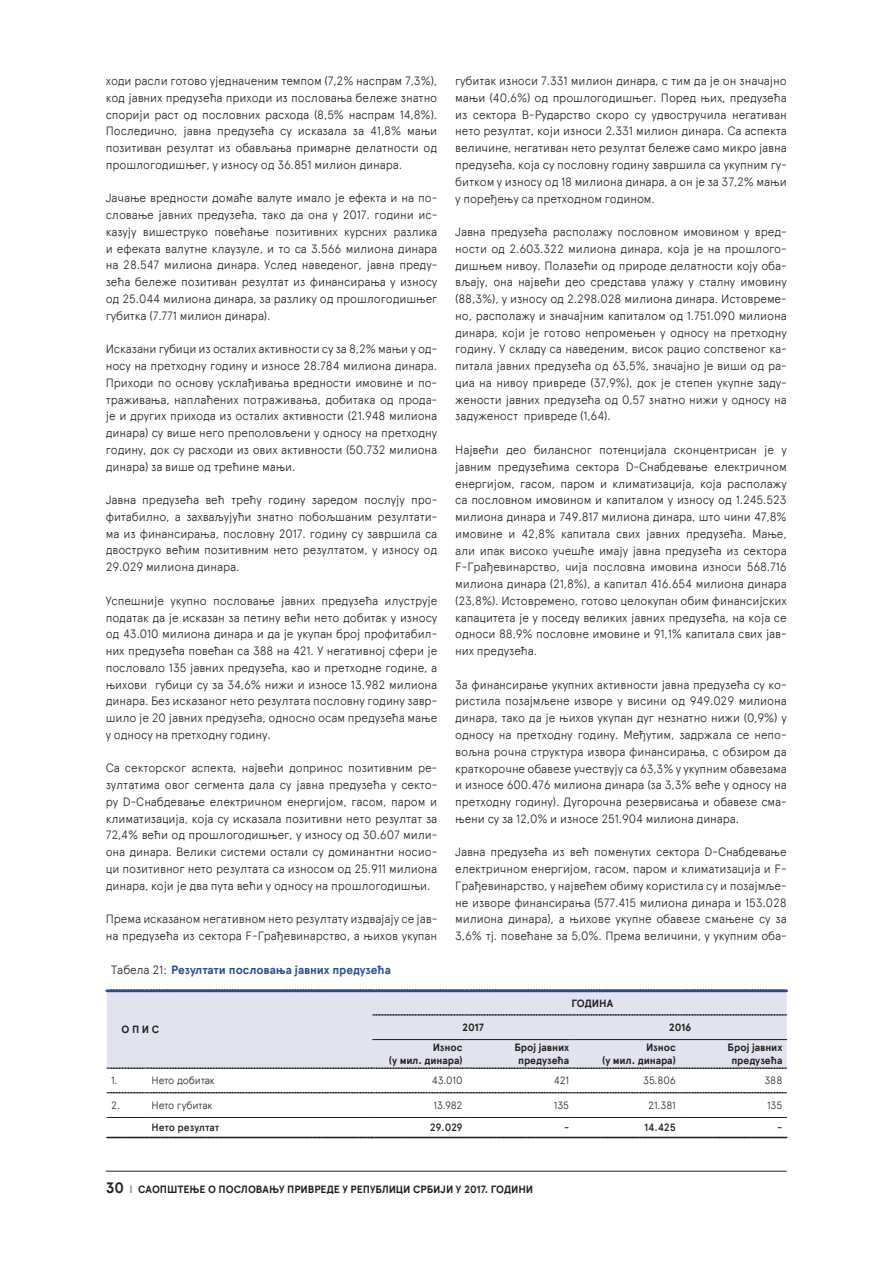
<style>
.page{position:relative;width:893px;height:1263px;background:#fff}
.page>*{position:absolute;margin:0;border:0;box-sizing:border-box;transform-origin:0 0}
.t1{font:300 12px/16.8px "Apercu Pro";letter-spacing:-.01em;color:#231f20;text-align:justify}
.t2{font:700 12px "Apercu Pro";color:#2a4b8b}
.t3{font:700 10.5px/12.6px "Apercu Pro";color:#231f20;text-align:right}
.t4{font:300 10.5px "Apercu Pro";letter-spacing:-.015em;color:#231f20}
.t5{font:500 10.5px "Apercu Pro";letter-spacing:-.025em;color:#231f20}
.s1{font-weight:300;color:#231f20}
.s2{font-size:15px}
.s3{font-weight:300}
</style>
<div class="page">
<hr style="left:106px;top:1171px;width:681px;height:1px;background:#231f20">
<div style="left:107px;top:992px;width:680px;height:76px;background:#e1e3ef"></div>
<svg style="left:107px;top:989px;width:680px;height:3px;background:#3c5b95"></svg>
<svg style="left:373px;top:1015px;width:414px;height:1px"></svg>
<svg style="left:107px;top:1068px;width:680px;height:1px"></svg>
<svg style="left:107px;top:1092px;width:680px;height:1px"></svg>
<svg style="left:107px;top:1117px;width:680px;height:1px"></svg>
<svg style="left:107px;top:1137px;width:680px;height:1px"></svg>
<svg style="left:373px;top:1039px;width:414px;height:1px"></svg>
<p class="t1" style="left:106px;top:71px;width:333px">ходи расли готово уједначеним темпом (7,2% наспрам 7,3%), код јавних предузећа приходи из пословања бележе знатно спорији раст од пословних расхода (8,5% наспрам 14,8%).<br>Последично, јавна предузећа су исказала за 41,8% мањи позитиван резултат из обављања примарне делатности од прошлогодишњег, у износу од 36.851 милион динара.</p>
<p class="t1" style="left:106px;top:189px;width:333px">Јачање вредности домаће валуте имало је ефекта и на по&shy;словање јавних предузећа, тако да она у 2017. години ис&shy;казују вишеструко повећање позитивних курсних разлика и ефеката валутне клаузуле, и то са 3.566 милиона динара на 28.547 милиона динара. Услед наведеног, јавна преду&shy;зећа бележе позитиван резултат из финансирања у износу од 25.044 милиона динара, за разлику од прошлогодишњег губитка (7.771 милион динара).</p>
<p class="t1" style="left:106px;top:340px;width:333px">Исказани губици из осталих активности су за 8,2% мањи у од&shy;носу на претходну годину и износе 28.784 милиона динара.<br>Приходи по основу усклађивања вредности имовине и по&shy;траживања, наплаћених потраживања, добитака од прода&shy;је и других прихода из осталих активности (21.948 милиона динара) су више него преполовљени у односу на претходну годину, док су расходи из ових активности (50.732 милиона динара) за више од трећине мањи.</p>
<p class="t1" style="left:106px;top:490px;width:333px">Јавна предузећа већ трећу годину заредом послују про&shy;фитабилно, а захваљујући знатно побољшаним резултати&shy;ма из финансирања, пословну 2017. годину су завршила са двоструко већим позитивним нето резултатом, у износу од 29.029 милионa динара.</p>
<p class="t1" style="left:106px;top:591px;width:333px">Успешније укупно пословање јавних предузећа илуструје податак да је исказан за петину већи нето добитак у износу од 43.010 милиона динара и да је укупан број профитабил&shy;них предузећа повећан са 388 на 421. У негативној сфери је пословало 135 јавних предузећа, као и претходне године, а њихови губици су за 34,6% нижи и износе 13.982 милиона динара. Без исказаног нето резултата пословну годину завр&shy;шило је 20 јавних предузећа, односно осам предузећа мање у односу на претходну годину.</p>
<p class="t1" style="left:106px;top:759px;width:333px">Са секторског аспекта, највећи допринос позитивним ре&shy;зултатима овог сегмента дала су јавна предузећа у секто&shy;ру D-Снабдевање електричном енергијом, гасом, паром и климатизација, која су исказала позитивни нето резултат за 72,4% већи од прошлогодишњег, у износу од 30.607 мили&shy;она динара. Велики системи остали су доминантни носио&shy;ци позитивног нето резултата са износом од 25.911 милиона динара, који је два пута већи у односу на прошлогодишњи.</p>
<p class="t1" style="left:106px;top:910px;width:333px">Према исказаном негативном нето резултату издвајају се јав&shy;на предузећа из сектора F-Грађевинарство, а њихов укупан</p>
<p class="t2" style="left:111px;top:960px;width:281px"><span class="s1">Табела 21:</span> Резултати пословања јавних предузећа</p>
<p class="t3" style="left:121px;top:1023px;width:38px">О п и с</p>
<p class="t1" style="left:455px;top:71px;width:333px">губитак износи 7.331 милион динара, с тим да је он значајно мањи (40,6%) од прошлогодишњег. Поред њих, предузећа из сектора В-Рударство скоро су удвостручила негативан нето резултат, који износи 2.331 милион динара. Са аспекта величине, негативан нето резултат бележе само микро јавна предузећа, која су пословну годину завршила са укупним гу&shy;битком у износу од 18 милиона динара, а он је за 37,2% мањи у поређењу са претходном годином.</p>
<p class="t1" style="left:455px;top:222px;width:333px">Јавна предузећа располажу пословном имовином у вред&shy;ности од 2.603.322 милиона динара, која је на прошлого&shy;дишњем нивоу. Полазећи од природе делатности коју оба&shy;вљају, она највећи део средстава улажу у сталну имовину (88,3%), у износу од 2.298.028 милиона динара. Истовреме&shy;но, располажу и значајним капиталом од 1.751.090 милиона динара, који је готово непромењен у односу на претходну годину. У складу са наведеним, висок рацио сопственог ка&shy;питала јавних предузећа од 63,5%, значајно је виши од ра&shy;циа на нивоу привреде (37,9%), док је степен укупне заду&shy;жености јавних предузећа од 0,57 знатно нижи у односу на задуженост привреде (1,64).</p>
<p class="t1" style="left:455px;top:440px;width:333px">Највећи део билансног потенцијала сконцентрисан је у јавним предузећима сектора D-Снабдевање електричном енергијом, гасом, паром и климатизација, која располажу са пословном имовином и капиталом у износу од 1.245.523 милиона динара и 749.817 милиона динара, што чини 47,8% имовине и 42,8% капитала свих јавних предузећа. Мање, али ипак високо учешће имају јавна предузећа из сектора F-Грађевинарство, чија пословна имовина износи 568.716 милиона динара (21,8%), а капитал 416.654 милиона динара (23,8%). Истовремено, готово целокупан обим финансијских капацитета је у поседу великих јавних предузећа, на која се односи 88,9% пословне имовине и 91,1% капитала свих јав&shy;них предузећа.</p>
<p class="t1" style="left:455px;top:675px;width:333px">За финансирање укупних активности јавна предузећа су ко&shy;ристила позајмљене изворе у висини од 949.029 милиона динара, тако да је њихов укупан дуг незнатно нижи (0,9%) у односу на претходну годину. Међутим, задржала се непо&shy;вољна рочна структура извора финансирања, с обзиром да краткорочне обавезе учествују са 63,3% у укупним обавезама и износе 600.476 милиона динара (за 3,3% веће у односу на претходну годину). Дугорочна резервисања и обавезе сма&shy;њени су за 12,0% и износе 251.904 милиона динара.</p>
<p class="t1" style="left:455px;top:843px;width:333px">Јавна предузећа из већ поменутих сектора D-Снабдевање електричном енергијом, гасом, паром и климатизација и F-Грађевинарство, у највећем обиму користила су и позајмље&shy;не изворе финансирања (577.415 милиона динара и 153.028 милиона динара), а њихове укупне обавезе смањене су за 3,6% тј. повећане за 5,0%. Према величини, у укупним оба-</p>
<p class="t3" style="left:572px;top:996px;width:43px">Година</p>
<p class="t3" style="left:462px;top:1021px;width:23px">2017</p>
<p class="t3" style="left:669px;top:1021px;width:24px">2016</p>
<p class="t3" style="left:389px;top:1041px;width:75px">Износ<br>(у мил. динара)</p>
<p class="t3" style="left:514px;top:1041px;width:56px;text-align:center">Број јавних предузећа</p>
<p class="t3" style="left:602px;top:1041px;width:75px">Износ<br>(у мил. динара)</p>
<p class="t3" style="left:728px;top:1041px;width:56px;text-align:center">Број јавних предузећа</p>
<p class="t4" style="left:111px;top:1073px;width:8px">1.</p>
<p class="t4" style="left:151px;top:1073px;width:65px">Н ето добитак</p>
<p class="t4" style="left:432px;top:1073px;width:32px">43.010</p>
<p class="t4" style="left:554px;top:1073px;width:17px">421</p>
<p class="t4" style="left:643px;top:1073px;width:34px">35.806</p>
<p class="t4" style="left:764px;top:1073px;width:19px">388</p>
<p class="t4" style="left:111px;top:1097px;width:10px">2.</p>
<p class="t4" style="left:151px;top:1097px;width:63px">Н ето губитак</p>
<p class="t4" style="left:434px;top:1097px;width:30px">13.982</p>
<p class="t4" style="left:554px;top:1097px;width:17px">135</p>
<p class="t4" style="left:648px;top:1097px;width:29px">21.381</p>
<p class="t4" style="left:767px;top:1097px;width:17px">135</p>
<p class="t5" style="left:151px;top:1119px;width:69px">Н ето резултат</p>
<p class="t5" style="left:430px;top:1119px;width:34px">29.029</p>
<p class="t5" style="left:564px;top:1119px;width:7px">-</p>
<p class="t5" style="left:644px;top:1119px;width:33px">14.425</p>
<p class="t5" style="left:777px;top:1119px;width:7px">-</p>
<p class="t3" style="left:106px;top:1182px;width:429px"><span class="s2">30</span> <span class="s3">l</span> СаопштењЕ о пословању привреде у Републици Србији у 2017. години</p>
</div>
